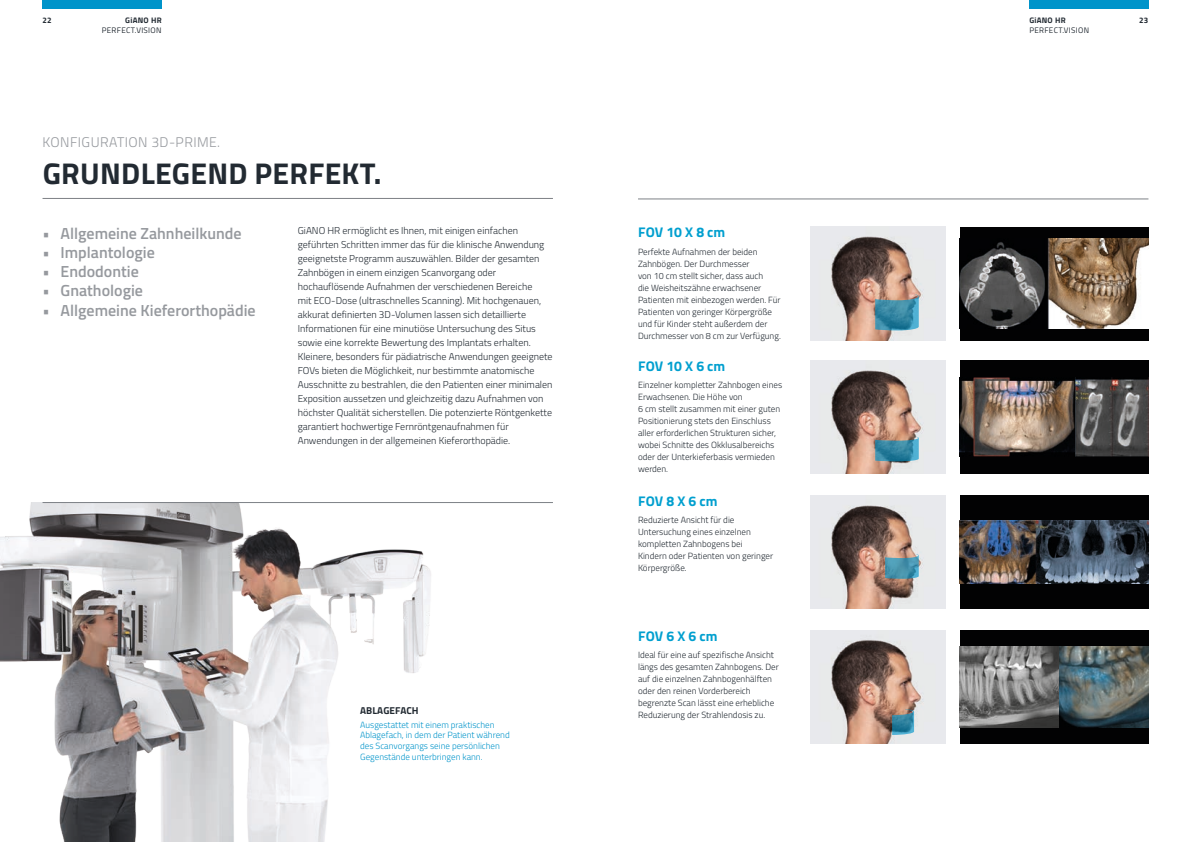
<style>
.page{position:relative;width:1191px;height:842px;background:#fff}
.page>*{position:absolute;margin:0;border:0;box-sizing:border-box;transform-origin:0 0}
.t1{font:700 30px "Titillium";letter-spacing:.01em;color:#222a32}
.t2{font:600 16px "Titillium";color:#96999e}
.t3{font:700 14px "Titillium";color:#009fcf}
.t4{font:300 14px "Titillium";letter-spacing:.03em;color:#96999e}
.t5{font:300 10px/14px "Titillium";color:#222a32}
.t6{font:700 10px "Titillium";letter-spacing:.01em;color:#222a32}
.t7{font:300 9px/12px "Titillium";color:#222a32}
.t8{font:300 9px/10.8px "Titillium";color:#0094ca}
.t9{font:8px "Titillium";letter-spacing:.04em;color:#222a32}
.t10{font:700 8px "Titillium";letter-spacing:.03em;color:#222a32}
</style>
<div class="page">
<div style="left:43px;top:0;width:119px;height:9px;background:#0094ca"></div>
<div style="left:1029px;top:0;width:119px;height:9px;background:#0094ca"></div>
<hr style="left:43px;top:198px;width:510px;height:1px;background:#7d8186">
<img style="left:0;top:502px;width:431px;height:340px">
<img style="left:810px;top:227px;width:135px;height:113px">
<img style="left:810px;top:360px;width:135px;height:113px">
<img style="left:810px;top:495px;width:135px;height:114px">
<img style="left:810px;top:630px;width:135px;height:114px">
<hr style="left:638px;top:199px;width:510px;height:1px;background:#7d8186">
<hr style="left:43px;top:502px;width:510px;height:1px;background:#7d8186">
<div style="left:960px;top:360px;width:188px;height:113px;background:#020203"></div>
<img style="left:960px;top:377px;width:188px;height:79px">
<div style="left:960px;top:495px;width:188px;height:114px;background:#020203"></div>
<img style="left:960px;top:521px;width:188px;height:62px">
<div style="left:960px;top:227px;width:188px;height:113px;background:#020203"></div>
<img style="left:960px;top:238px;width:188px;height:91px">
<div style="left:960px;top:630px;width:188px;height:114px;background:#020203"></div>
<img style="left:960px;top:646px;width:188px;height:82px">
<svg style="left:875px;top:294px;width:43px;height:36px;background:#508da2"></svg>
<svg style="left:875px;top:436px;width:43px;height:25px"></svg>
<svg style="left:885px;top:554px;width:33px;height:25px"></svg>
<svg style="left:892px;top:709px;width:22px;height:26px"></svg>
<p class="t10" style="left:43px;top:14px;width:11px">22</p>
<p class="t10" style="left:1029px;top:14px;width:38px">GiANO HR</p>
<p class="t9" style="left:1029px;top:24px;width:61px">PERFECT.VISION</p>
<p class="t10" style="left:125px;top:14px;width:38px">GiANO HR</p>
<p class="t9" style="left:102px;top:24px;width:61px">PERFECT.VISION</p>
<h3 class="t4" style="left:43px;top:132px;width:179px">KONFIGURATION 3D-PRIME.</h3>
<h1 class="t1" style="left:43px;top:151px;width:340px">GRUNDLEGEND PERFEKT.</h1>
<h2 class="t2" style="left:43px;top:221px;width:201px">• Allgemeine Zahnheilkunde</h2>
<h2 class="t2" style="left:43px;top:240px;width:114px">• Implantologie</h2>
<h2 class="t2" style="left:43px;top:260px;width:98px">• Endodontie</h2>
<h2 class="t2" style="left:43px;top:279px;width:102px">• Gnathologie</h2>
<h2 class="t2" style="left:43px;top:298px;width:215px">• Allgemeine Kieferorthopädie</h2>
<p class="t5" style="left:298px;top:223px;width:256px">GiANO HR ermöglicht es Ihnen, mit einigen einfachen geführten Schritten immer das für die klinische Anwendung geeignetste Programm auszuwählen. Bilder der gesamten Zahnbögen in einem einzigen Scanvorgang oder hochauflösende Aufnahmen der verschiedenen Bereiche<br>mit ECO-Dose (ultraschnelles Scanning). Mit hochgenauen, akkurat definierten 3D-Volumen lassen sich detaillierte Informationen für eine minutiöse Untersuchung des Situs sowie eine korrekte Bewertung des Implantats erhalten.<br>Kleinere, besonders für pädiatrische Anwendungen geeignete FOVs bieten die Möglichkeit, nur bestimmte anatomische Ausschnitte zu bestrahlen, die den Patienten einer minimalen Exposition aussetzen und gleichzeitig dazu Aufnahmen von höchster Qualität sicherstellen. Die potenzierte Röntgenkette garantiert hochwertige Fernröntgenaufnahmen für Anwendungen in der allgemeinen Kieferorthopädie.</p>
<p class="t6" style="left:360px;top:703px;width:60px">ABLAGEFACH</p>
<p class="t8" style="left:360px;top:719px;width:151px">Ausgestattet mit einem praktischen Ablagefach, in dem der Patient während des Scanvorgangs seine persönlichen Gegenstände unterbringen kann.</p>
<h3 class="t3" style="left:638px;top:222px;width:89px">FOV 10 X 8 cm</h3>
<p class="t7" style="left:638px;top:245px;width:144px">Perfekte Aufnahmen der beiden Zahnbögen. Der Durchmesser<br>von 10 cm stellt sicher, dass auch<br>die Weisheitszähne erwachsener Patienten mit einbezogen werden. Für Patienten von geringer Körpergröße und für Kinder steht außerdem der Durchmesser von 8 cm zur Verfügung.</p>
<h3 class="t3" style="left:638px;top:355px;width:89px">FOV 10 X 6 cm</h3>
<p class="t7" style="left:638px;top:379px;width:146px">Einzelner kompletter Zahnbogen eines Erwachsenen. Die Höhe von<br>6 cm stellt zusammen mit einer guten Positionierung stets den Einschluss aller erforderlichen Strukturen sicher, wobei Schnitte des Okklusalbereichs oder der Unterkieferbasis vermieden werden.</p>
<h3 class="t3" style="left:638px;top:490px;width:81px">FOV 8 X 6 cm</h3>
<p class="t7" style="left:638px;top:514px;width:137px">Reduzierte Ansicht für die<br>Untersuchung eines einzelnen kompletten Zahnbogens bei<br>Kindern oder Patienten von geringer<br>Körpergröße.</p>
<h3 class="t3" style="left:638px;top:625px;width:81px">FOV 6 X 6 cm</h3>
<p class="t7" style="left:638px;top:649px;width:142px">Ideal für eine auf spezifische Ansicht längs des gesamten Zahnbogens. Der auf die einzelnen Zahnbogenhälften oder den reinen Vorderbereich begrenzte Scan lässt eine erhebliche Reduzierung der Strahlendosis zu.</p>
<p class="t10" style="left:1139px;top:14px;width:11px">23</p>
</div>
